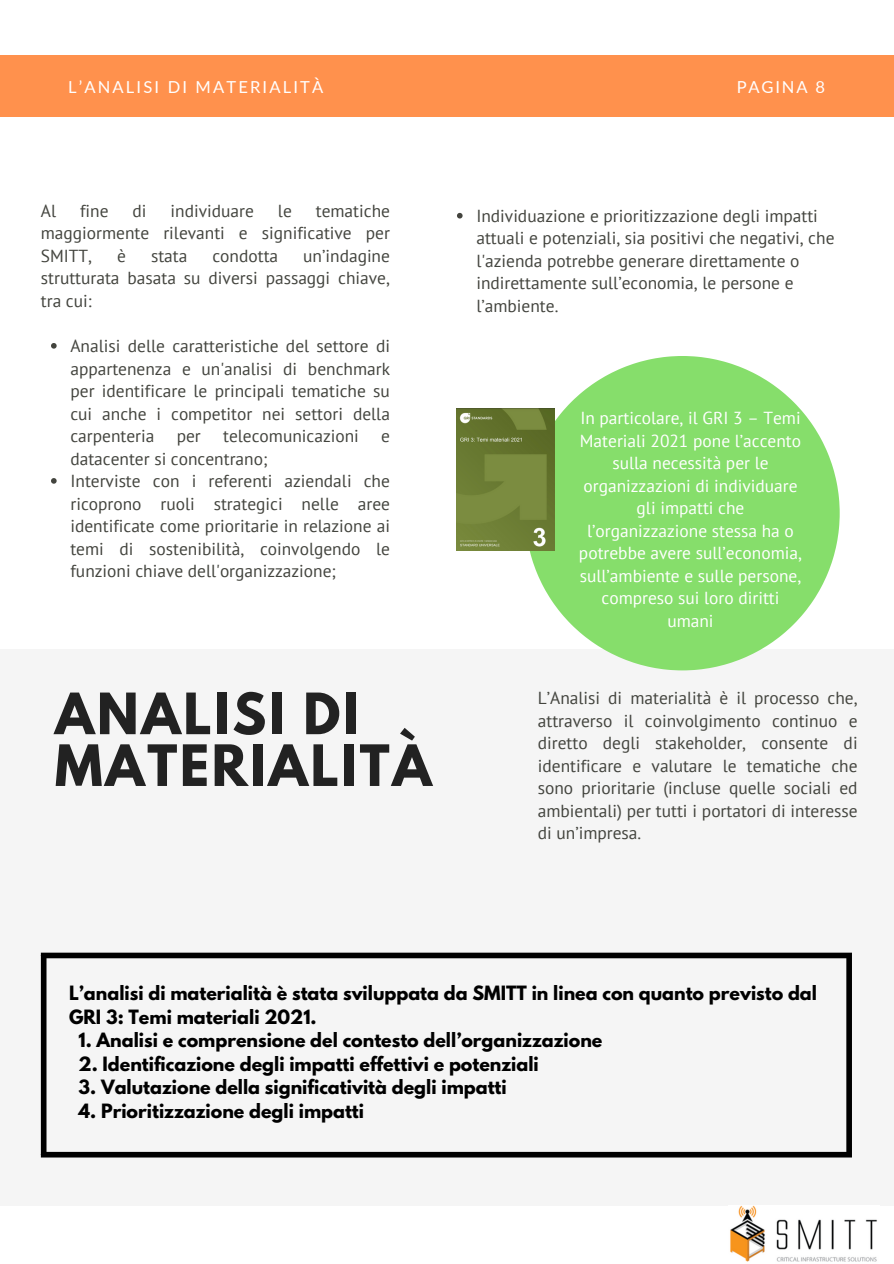
<style>
.page{position:relative;width:894px;height:1264px;background:#fff}
.page>*{position:absolute;margin:0;border:0;box-sizing:border-box;transform-origin:0 0}
.t1{font:700 50.4px/51.8px "League Spartan";letter-spacing:.05em;color:#222}
.t2{font:17.4px/22.5px "PT Sans";color:#43443e;text-align:justify}
.t3{font:700 17.4px/23.7px "League Spartan";color:#000}
.t4{font:17.4px/22.5px "PT Sans";color:#fff;text-align:center}
.t5{font:16.5px "Lato";letter-spacing:.13em;color:#fff}
</style>
<div class="page">
<div style="left:0;top:55px;width:893px;height:61px;background:#ff914d"></div>
<div style="left:0;top:649px;width:893px;height:556px;background:#f5f5f5"></div>
<svg style="left:525px;top:356px;width:314px;height:314px;fill:#86de6b"></svg>
<img style="left:730px;top:1205px;width:147px;height:57px">
<div style="left:41px;top:958px;width:5px;height:193px;background:#000"></div>
<div style="left:846px;top:958px;width:5px;height:193px;background:#000"></div>
<div style="left:41px;top:952px;width:810px;height:6px;background:#000"></div>
<div style="left:41px;top:1151px;width:810px;height:6px;background:#000"></div>
<svg style="left:457px;top:213px;width:5px;height:5px"></svg>
<svg style="left:51px;top:343px;width:6px;height:5px"></svg>
<svg style="left:51px;top:478px;width:6px;height:5px"></svg>
<img style="left:456px;top:408px;width:98px;height:142px">
<p class="t5" style="left:68px;top:77px;width:256px">L’ANALISI DI MATERIALITÀ</p>
<p class="t5" style="left:736px;top:76px;width:90px">PAGINA 8</p>
<p class="t2" style="left:41px;top:199px;width:17px">Al</p>
<p class="t2" style="left:80px;top:199px;width:30px">fine</p>
<p class="t2" style="left:133px;top:199px;width:15px">di</p>
<p class="t2" style="left:171px;top:199px;width:85px">individuare</p>
<p class="t2" style="left:278px;top:199px;width:15px">le</p>
<p class="t2" style="left:41px;top:199px;width:350px;text-indent:275px">tematiche maggiormente rilevanti e significative per SMITT,</p>
<p class="t2" style="left:117px;top:244px;width:10px">è</p>
<p class="t2" style="left:151px;top:244px;width:38px">stata</p>
<p class="t2" style="left:212px;top:244px;width:67px">condotta</p>
<p class="t2" style="left:41px;top:244px;width:350px;text-indent:262px">un’indagine strutturata basata su diversi passaggi chiave, tra cui:</p>
<p class="t2" style="left:70px;top:334px;width:321px">Analisi delle caratteristiche del settore di appartenenza e un'analisi di benchmark per identificare le principali tematiche su cui anche i competitor nei settori della carpenteria</p>
<p class="t2" style="left:177px;top:424px;width:26px">per</p>
<p class="t2" style="left:223px;top:424px;width:137px">telecomunicazioni</p>
<p class="t2" style="left:381px;top:424px;width:10px">e</p>
<p class="t2" style="left:70px;top:447px;width:198px">datacenter si concentrano;</p>
<p class="t2" style="left:70px;top:469px;width:321px">Interviste con i referenti aziendali che ricoprono ruoli strategici nelle aree identificate come prioritarie in relazione ai temi di sostenibilità, coinvolgendo le funzioni chiave dell'organizzazione;</p>
<p class="t1" style="left:55px;top:694px;width:378px">ANALISI DI<br>MATERIALITÀ</p>
<p class="t2" style="left:476px;top:204px;width:359px;text-align:left">Individuazione e prioritizzazione degli impatti attuali e potenziali, sia positivi che negativi, che l'azienda potrebbe generare direttamente o indirettamente sull’economia, le persone e l’ambiente.</p>
<h1 class="t4" style="left:578px;top:406px;width:224px">In particolare, il GRI 3 – Temi<br>Materiali 2021 pone l’accento sulla necessità per le organizzazioni di individuare gli impatti che l’organizzazione stessa ha o potrebbe avere sull’economia, sull’ambiente e sulle persone, compreso sui loro diritti umani</h1>
<p class="t2" style="left:537px;top:686px;width:321px">L’Analisi di materialità è il processo che, attraverso il coinvolgimento continuo e diretto degli stakeholder, consente di identificare e valutare le tematiche che sono prioritarie (incluse quelle sociali ed ambientali) per tutti i portatori di interesse di un’impresa.</p>
<p class="t3" style="left:69px;top:983px;width:749px">L’analisi di materialità è stata sviluppata da SMITT in linea con quanto previsto dal<br>GRI 3: Temi materiali 2021.</p>
<h2 class="t3" style="left:78px;top:1030px;width:525px">1. Analisi e comprensione del contesto dell’organizzazione</h2>
<h2 class="t3" style="left:78px;top:1054px;width:461px">2. Identificazione degli impatti effettivi e potenziali</h2>
<p class="t3" style="left:78px;top:1077px;width:429px">3. Valutazione della significatività degli impatti</p>
<p class="t3" style="left:78px;top:1101px;width:287px">4. Prioritizzazione degli impatti</p>
</div>
